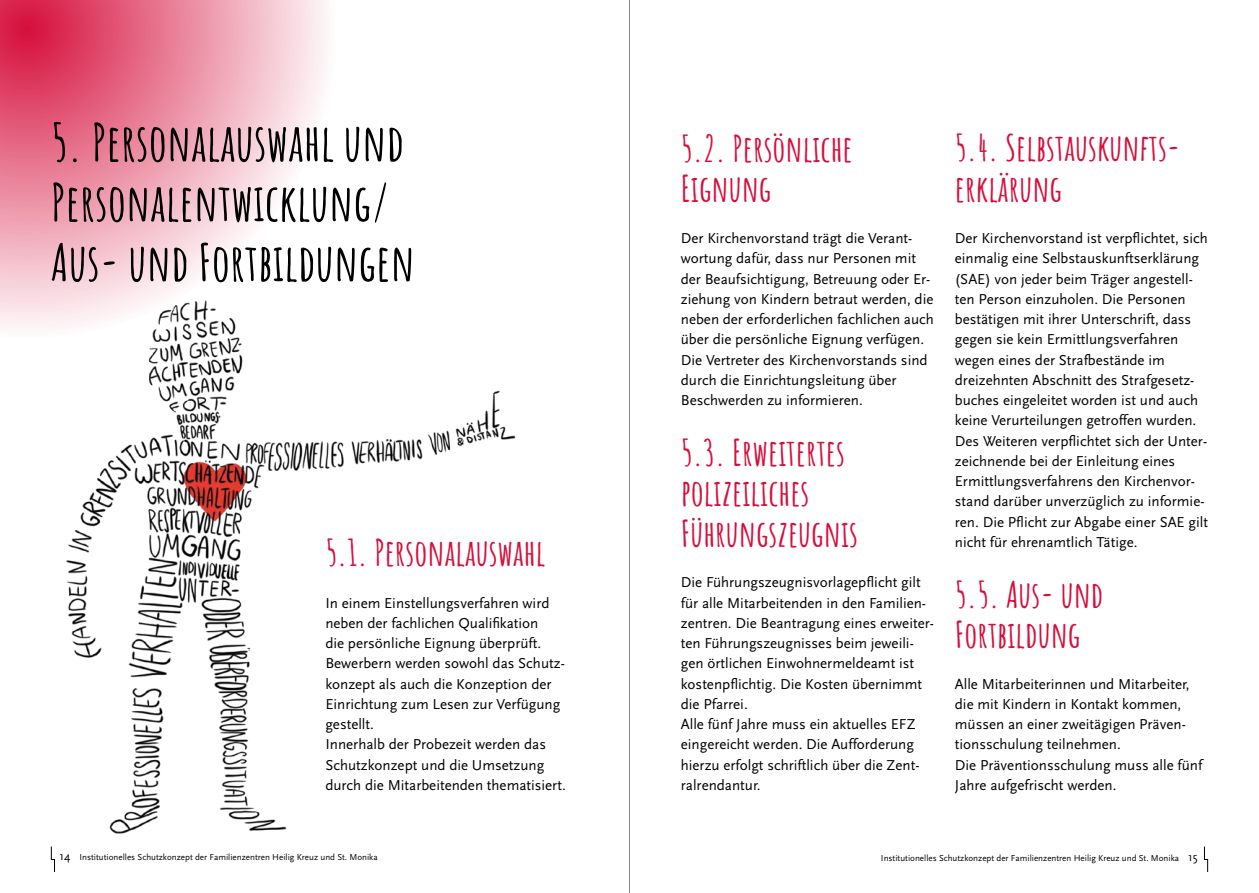
<style>
.page{position:relative;width:1259px;height:893px;background:#fff}
.page>*{position:absolute;margin:0;border:0;box-sizing:border-box;transform-origin:0 0}
.t1{font:700 51px/60px "Amatic SC";color:#000}
.t2{font:700 36px/40.5px "Amatic SC";color:#d60f3c}
.t3{font:15px/20.2px "Scala Sans";color:#000}
.t4{font:9px "Scala Sans";color:#000}
.s1{font-size:12px}
</style>
<div class="page">
<svg style="left:0;top:0;width:326px;height:328px"></svg>
<img style="left:49px;top:283px;width:467px;height:577px">
<svg style="left:1204px;top:846px;width:4px;height:26px"></svg>
<svg style="left:51px;top:846px;width:4px;height:26px"></svg>
<hr style="left:629px;top:0;width:1px;height:893px;background:#878787">
<h1 class="t1" style="left:51px;top:109px;width:365px">5. Personalauswahl und<br>Personalentwicklung/<br>Aus- und Fortbildungen</h1>
<h2 class="t2" style="left:325px;top:530px;width:222px">5.1. Personalauswahl</h2>
<p class="t3" style="left:325px;top:593px;width:242px">In einem Einstellungsverfahren wird neben der fachlichen Qualifikation<br>die persönliche Eignung überprüft.<br>Bewerbern werden sowohl das Schutz&shy;konzept als auch die Konzeption der Einrichtung zum Lesen zur Verfügung gestellt.<br>Innerhalb der Probezeit werden das Schutzkonzept und die Umsetzung durch die Mitarbeitenden thematisiert.</p>
<p class="t4" style="left:60px;top:852px;width:320px"><span class="s1">14</span> Institutionelles Schutzkonzept der Familienzentren Heilig Kreuz und St. Monika</p>
<h2 class="t2" style="left:681px;top:126px;width:173px">5.2. Persönliche<br>Eignung</h2>
<p class="t3" style="left:681px;top:228px;width:254px">Der Kirchenvorstand trägt die Verant&shy;wortung dafür, dass nur Personen mit der Beaufsichtigung, Betreuung oder Er&shy;ziehung von Kindern betraut werden, die neben der erforderlichen fachlichen auch über die persönliche Eignung verfügen.<br>Die Vertreter des Kirchenvorstands sind durch die Einrichtungsleitung über Beschwerden zu informieren.</p>
<h2 class="t2" style="left:681px;top:430px;width:179px">5.3. Erweitertes polizeiliches<br>Führungszeugnis</h2>
<p class="t3" style="left:681px;top:573px;width:254px">Die Führungszeugnisvorlagepflicht gilt für alle Mitarbeitenden in den Familien&shy;zentren. Die Beantragung eines erweiter&shy;ten Führungszeugnisses beim jeweili&shy;gen örtlichen Einwohnermeldeamt ist kostenpflichtig. Die Kosten übernimmt die Pfarrei.<br>Alle fünf Jahre muss ein aktuelles EFZ eingereicht werden. Die Aufforderung hierzu erfolgt schriftlich über die Zent&shy;ralrendantur.</p>
<h2 class="t2" style="left:955px;top:125px;width:227px">5.4. Selbstauskunfts&shy;erklärung</h2>
<p class="t3" style="left:955px;top:228px;width:255px">Der Kirchenvorstand ist verpflichtet, sich einmalig eine Selbstauskunftserklärung (SAE) von jeder beim Träger angestell&shy;ten Person einzuholen. Die Personen bestätigen mit ihrer Unterschrift, dass gegen sie kein Ermittlungsverfahren wegen eines der Strafbestände im dreizehnten Abschnitt des Strafgesetz&shy;buches eingeleitet worden ist und auch keine Verurteilungen getroffen wurden.<br>Des Weiteren verpflichtet sich der Unter&shy;zeichnende bei der Einleitung eines Ermittlungsverfahrens den Kirchenvor&shy;stand darüber unverzüglich zu informie&shy;ren. Die Pflicht zur Abgabe einer SAE gilt nicht für ehrenamtlich Tätige.</p>
<h2 class="t2" style="left:955px;top:572px;width:150px">5.5. Aus- und<br>Fortbildung</h2>
<p class="t3" style="left:955px;top:674px;width:249px">Alle Mitarbeiterinnen und Mitarbeiter, die mit Kindern in Kontakt kommen, müssen an einer zweitägigen Präven&shy;tionsschulung teilnehmen.<br>Die Präventionsschulung muss alle fünf Jahre aufgefrischt werden.</p>
<p class="t4" style="left:881px;top:853px;width:318px">Institutionelles Schutzkonzept der Familienzentren Heilig Kreuz und St. Monika <span class="s1">15</span></p>
</div>
